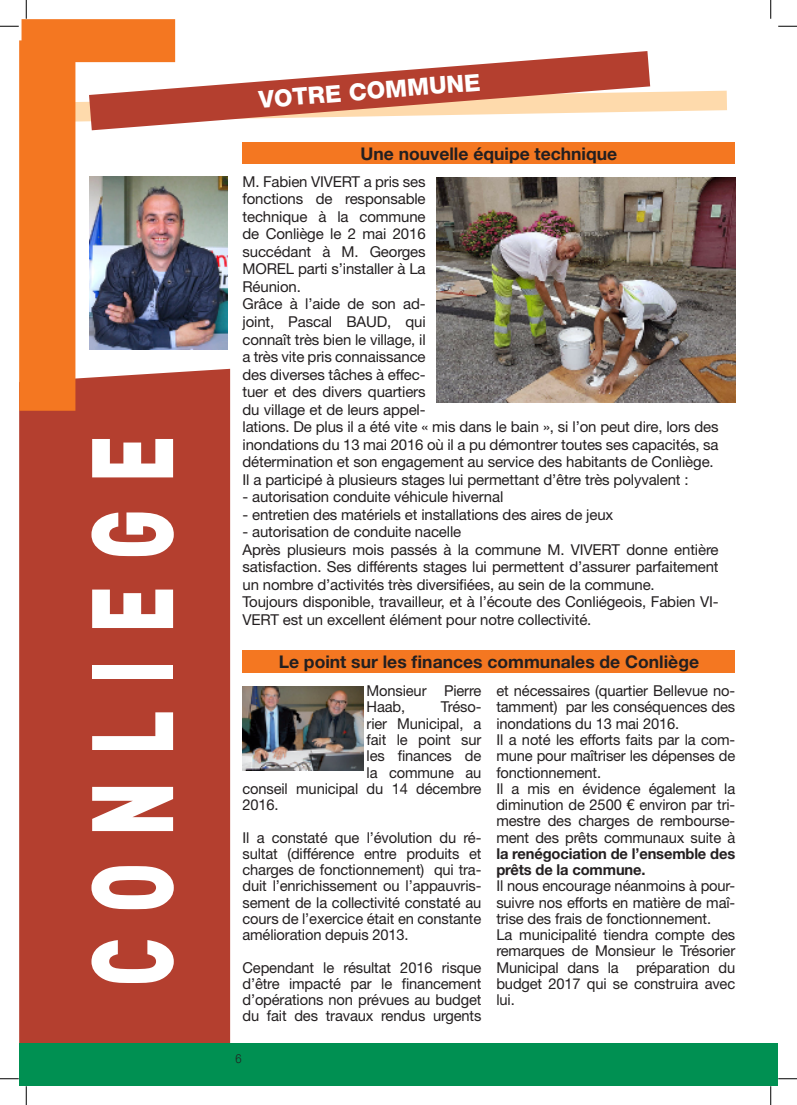
<style>
.page{position:relative;width:797px;height:1105px;background:#fff}
.page>*{position:absolute;margin:0;border:0;box-sizing:border-box;transform-origin:0 0}
.t1{font:900 113.62px "DIN";letter-spacing:.32em;color:#fff;scale:.7 1}
.t2{font:800 23.75px "Helvetica Neue LT Std";color:#fff}
.t3{font:700 17.5px "Helvetica Neue LT Std";color:#231f20}
.t4{font:15px/16.2px "Helvetica Neue LT Std";letter-spacing:-.01em;color:#231f20}
.t5{font:700 15px/16.2px "Helvetica Neue LT Std";letter-spacing:-.01em;color:#231f20}
.t6{font:300 12.5px "Helvetica Neue LT Std";color:#231f20;scale:.88 1}
</style>
<div class="page">
<svg style="left:650px;top:91px;width:77px;height:21px;background:#fedcb2"></svg>
<div style="left:19px;top:369px;width:211px;height:674px;background:#b43f2f"></div>
<svg style="left:19px;top:19px;width:156px;height:392px;fill:#f47721"></svg>
<div style="left:19px;top:1043px;width:758px;height:43px;background:#009052"></div>
<svg style="left:89px;top:51px;width:561px;height:79px"></svg>
<div style="left:242px;top:143px;width:493px;height:21px;background:#f47721"></div>
<div style="left:242px;top:650px;width:493px;height:23px;background:#f47721"></div>
<img style="left:242px;top:686px;width:121px;height:84px">
<img style="left:436px;top:177px;width:299px;height:226px">
<img style="left:89px;top:176px;width:138px;height:173px">
<svg style="left:0;top:25px;width:19px;height:2px"></svg>
<svg style="left:778px;top:25px;width:19px;height:2px"></svg>
<svg style="left:0;top:1078px;width:19px;height:1px"></svg>
<svg style="left:778px;top:1078px;width:19px;height:1px"></svg>
<svg style="left:25px;top:0;width:2px;height:19px"></svg>
<svg style="left:25px;top:1086px;width:2px;height:19px"></svg>
<svg style="left:770px;top:0;width:1px;height:19px"></svg>
<svg style="left:770px;top:1086px;width:1px;height:19px"></svg>
<h1 class="t1" style="left:56px;top:987px;width:790px;rotate:-90deg">CONLIEGE</h1>
<h2 class="t2" style="left:258px;top:84px;width:224px;rotate:-4deg">VOTRE COMMUNE</h2>
<p class="t3" style="left:360px;top:142px;width:258px">Une nouvelle équipe technique</p>
<p class="t4" style="left:242px;top:173px;width:477px;line-height:17.5px">M. Fabien VIVERT a pris ses<br>fonctions de responsable<br>technique à la commune<br>de Conliège le 2 mai 2016<br>succédant à M. Georges<br>MOREL parti s’installer à La<br>Réunion.<br>Grâce à l’aide de son ad-<br>joint, Pascal BAUD, qui<br>connaît très bien le village, il<br>a très vite pris connaissance<br>des diverses tâches à effec-<br>tuer et des divers quartiers<br>du village et de leurs appel-<br>lations. De plus il a été vite « mis dans le bain », si l’on peut dire, lors des inondations du 13 mai 2016 où il a pu démontrer toutes ses capacités, sa détermination et son engagement au service des habitants de Conliège.<br>Il a participé à plusieurs stages lui permettant d’être très polyvalent :</p>
<p class="t4" style="left:242px;top:488px;width:262px">- autorisation conduite véhicule hivernal</p>
<p class="t4" style="left:242px;top:506px;width:372px">- entretien des matériels et installations des aires de jeux</p>
<p class="t4" style="left:242px;top:523px;width:477px;line-height:17.5px">- autorisation de conduite nacelle<br>Après plusieurs mois passés à la commune M. VIVERT donne entière satisfaction. Ses différents stages lui permettent d’assurer parfaitement un nombre d’activités très diversifiées, au sein de la commune.<br>Toujours disponible, travailleur, et à l’écoute des Conliégeois, Fabien VI-VERT est un excellent élément pour notre collectivité.</p>
<p class="t3" style="left:279px;top:651px;width:422px">Le point sur les finances communales de Conliège</p>
<p class="t4" style="left:366px;top:682px;width:116px">Monsieur Pierre<br>Haab,</p>
<p class="t4" style="left:441px;top:699px;width:42px">Tréso-</p>
<p class="t4" style="left:366px;top:715px;width:116px">rier Municipal, a</p>
<p class="t4" style="left:366px;top:731px;width:116px">fait le point sur</p>
<p class="t4" style="left:366px;top:747px;width:116px">les finances de</p>
<p class="t4" style="left:366px;top:764px;width:116px">la commune au</p>
<p class="t4" style="left:242px;top:780px;width:240px">conseil municipal du 14 décembre</p>
<p class="t4" style="left:242px;top:796px;width:38px">2016.</p>
<p class="t4" style="left:242px;top:829px;width:240px;text-align:justify">Il a constaté que l’évolution du ré&shy;sultat (différence entre produits et charges de fonctionnement) qui tra&shy;duit l’enrichissement ou l’appauvris&shy;sement de la collectivité constaté au cours de l’exercice était en constante amélioration depuis 2013.</p>
<p class="t4" style="left:242px;top:959px;width:240px;text-align:justify">Cependant le résultat 2016 risque d’être impacté par le financement d’opérations non prévues au budget du fait des travaux rendus urgents</p>
<p class="t6" style="left:235px;top:1051px;width:8px">6</p>
<p class="t4" style="left:496px;top:682px;width:240px">et nécessaires (quartier Bellevue no&shy;tamment) par les conséquences des inondations du 13 mai 2016.<br>Il a noté les efforts faits par la com&shy;mune pour maîtriser les dépenses de fonctionnement.<br>Il a mis en évidence également la diminution de 2500 € environ par tri&shy;mestre des charges de rembourse&shy;ment des prêts communaux suite à</p>
<p class="t5" style="left:496px;top:845px;width:240px">la renégociation de l’ensemble des prêts de la commune.</p>
<p class="t4" style="left:496px;top:877px;width:240px">Il nous encourage néanmoins à pour&shy;suivre nos efforts en matière de maî&shy;trise des frais de fonctionnement.<br>La municipalité tiendra compte des remarques de Monsieur le Trésorier<br>Municipal dans la préparation du budget 2017 qui se construira avec lui.</p>
</div>
